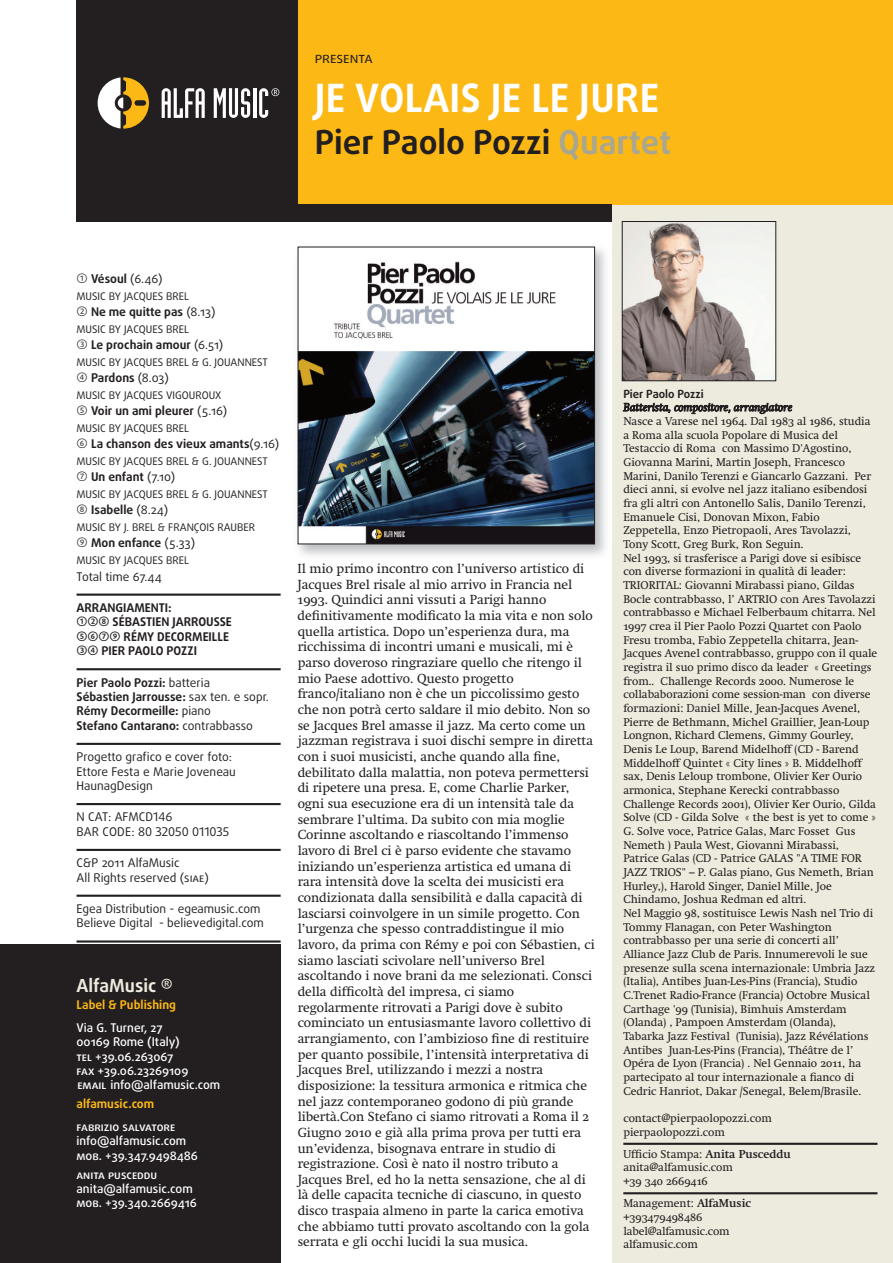
<style>
.page{position:relative;width:893px;height:1263px;background:#fff}
.page>*{position:absolute;margin:0;border:0;box-sizing:border-box;transform-origin:0 0}
.t1{font:700 39px "Daxline Pro";letter-spacing:.01em;color:#fff}
.t2{font:700 33px "Daxline Pro";color:#231f20}
.t3{font:700 18px "Daxline Pro";color:#ecebde}
.t4{font:15px "Daxline Pro";color:#231f20}
.t5{font:13.05px/15.6px "Swift";color:#231f20}
.t6{font:700 12px/14.4px "Daxline Pro";color:#231f20}
.t7{font:12px/14.4px "Daxline Pro";color:#231f20}
.t8{font:500 12px/14.4px "Daxline Pro";color:#fff}
.t9{font:700 12px "Daxline Pro";color:#fcb814}
.t10{font:11.25px/13.6px "Swift";color:#231f20}
.t11{font:italic 11.25px "Swift";color:#231f20}
.t12{font:700 11.25px "Daxline Pro";color:#231f20}
.t13{font:10.5px "Daxline Pro";color:#231f20}
.s1{color:#a9a790}
.s2{font-weight:700}
.s3{font-weight:400}
.s4{font-weight:500}
</style>
<div class="page">
<div style="left:612px;top:204px;width:281px;height:1059px;background:#ecebde"></div>
<div style="left:298px;top:0;width:595px;height:204px;background:#fcb814"></div>
<div style="left:77px;top:0;width:221px;height:204px;background:#231f20"></div>
<svg style="left:98px;top:77px;width:51px;height:52px"></svg>
<hr style="left:253px;top:88px;width:3px;height:30px;background:#fff">
<svg style="left:162px;top:88px;width:43px;height:30px"></svg>
<svg style="left:214px;top:88px;width:36px;height:30px"></svg>
<svg style="left:259px;top:88px;width:20px;height:30px"></svg>
<div style="left:0;top:944px;width:281px;height:319px;background:#231f20"></div>
<div style="left:77px;top:204px;width:535px;height:17px;background:#231f20"></div>
<hr style="left:623px;top:1143px;width:254px;height:2px;background:#231f20">
<hr style="left:623px;top:1192px;width:254px;height:2px;background:#231f20">
<img style="left:297px;top:246px;width:309px;height:318px">
<img style="left:298px;top:563px;width:97px;height:1px">
<img style="left:300px;top:249px;width:293px;height:293px">
<div style="left:298px;top:247px;width:297px;height:297px;border:1px solid #231f20"></div>
<img style="left:624px;top:223px;width:150px;height:156px">
<div style="left:622px;top:221px;width:154px;height:160px;border:1px solid #231f20"></div>
<hr style="left:77px;top:593px;width:204px;height:3px;background:#231f20">
<hr style="left:77px;top:668px;width:204px;height:2px;background:#231f20">
<hr style="left:77px;top:743px;width:204px;height:2px;background:#231f20">
<hr style="left:77px;top:803px;width:204px;height:2px;background:#231f20">
<hr style="left:77px;top:849px;width:204px;height:2px;background:#231f20">
<hr style="left:77px;top:895px;width:204px;height:2px;background:#231f20">
<hr style="left:77px;top:940px;width:204px;height:2px;background:#231f20">
<h3 class="t4" style="left:315px;top:51px;width:60px">preSenta</h3>
<h1 class="t1" style="left:315px;top:82px;width:346px">JE VOLAIS JE LE JURE</h1>
<h2 class="t2" style="left:315px;top:129px;width:358px">Pier Paolo Pozzi <span class="s1">Quartet</span></h2>
<p class="t7" style="left:77px;top:273px;width:87px">① <span class="s2">Vésoul</span> (6.46)</p>
<p class="t13" style="left:77px;top:292px;width:114px">MUSIC BY JACQUES BREL</p>
<p class="t6" style="left:77px;top:306px;width:141px"><span class="s3">②</span> Ne me quitte pas <span class="s3">(8.13)</span></p>
<p class="t13" style="left:77px;top:325px;width:114px">MUSIC BY JACQUES BREL</p>
<p class="t6" style="left:77px;top:339px;width:148px"><span class="s3">③</span> Le prochain amour <span class="s3">(6.51)</span></p>
<p class="t13" style="left:77px;top:358px;width:193px">MUSIC BY JACQUES BREL &amp; G. JOUANNEST</p>
<p class="t7" style="left:77px;top:372px;width:94px">④ <span class="s2">Pardons</span> (8.03)</p>
<p class="t13" style="left:77px;top:391px;width:146px">MUSIC BY JACQUES VIGOUROUX</p>
<p class="t6" style="left:77px;top:405px;width:152px"><span class="s3">⑤</span> Voir un ami pleurer <span class="s3">(5.16)</span></p>
<p class="t13" style="left:77px;top:424px;width:114px">MUSIC BY JACQUES BREL</p>
<p class="t6" style="left:77px;top:438px;width:204px"><span class="s3">⑥</span> La chanson des vieux amants<span class="s3">(9.16)</span></p>
<p class="t13" style="left:77px;top:457px;width:193px">MUSIC BY JACQUES BREL &amp; G. JOUANNEST</p>
<p class="t6" style="left:77px;top:471px;width:100px"><span class="s3">⑦</span> Un enfant <span class="s3">(7.10)</span></p>
<p class="t13" style="left:77px;top:490px;width:193px">MUSIC BY JACQUES BREL &amp; G. JOUANNEST</p>
<p class="t6" style="left:77px;top:504px;width:93px"><span class="s3">⑧</span> Isabelle <span class="s3">(8.24)</span></p>
<p class="t13" style="left:77px;top:523px;width:180px">MUSIC BY J. BREL &amp; FRANÇOIS RAUBER</p>
<p class="t6" style="left:77px;top:537px;width:120px"><span class="s3">⑨</span> Mon enfance <span class="s3">(5.33)</span></p>
<p class="t13" style="left:77px;top:556px;width:114px">MUSIC BY JACQUES BREL</p>
<p class="t7" style="left:77px;top:570px;width:87px">Total time 67.44</p>
<p class="t6" style="left:77px;top:601px;width:157px">ARRANGIAMENTI:<br>①②⑧ SÉBASTIEN JARROUSSE<br>⑤⑥⑦⑨ RÉMY DECORMEILLE<br>③④ PIER PAOLO POZZI</p>
<p class="t6" style="left:77px;top:676px;width:194px">Pier Paolo Pozzi: <span class="s3">batteria<br></span>Sébastien Jarrousse: <span class="s3">sax ten. e sopr.<br></span>Rémy Decormeille: <span class="s3">piano<br></span>Stefano Cantarano: <span class="s3">contrabbasso</span></p>
<p class="t7" style="left:77px;top:750px;width:161px">Progetto grafico e cover foto:<br>Ettore Festa e Marie Joveneau<br>HaunagDesign</p>
<p class="t7" style="left:77px;top:811px;width:154px">N CAT: AFMCD146<br>BAR CODE: 80 32050 011035</p>
<p class="t7" style="left:77px;top:856px;width:134px">C&amp;P 2011 AlfaMusic<br>All Rights reserved (Siae)</p>
<p class="t7" style="left:77px;top:902px;width:189px">Egea Distribution - egeamusic.com<br>Believe Digital - believedigital.com</p>
<h3 class="t3" style="left:77px;top:978px;width:98px">AlfaMusic <span class="s4">®</span></h3>
<p class="t9" style="left:77px;top:1000px;width:101px">Label &amp; Publishing</p>
<p class="t8" style="left:77px;top:1021px;width:145px">Via G. Turner, 27<br>00169 Rome (Italy)<br>tel +39.06.263067<br>fax +39.06.23269109<br>email info@alfamusic.com</p>
<p class="t9" style="left:77px;top:1099px;width:79px">alfamusic.com</p>
<p class="t8" style="left:77px;top:1120px;width:123px">fabrizio salvatore info@alfamusic.com mob. +39.347.9498486</p>
<p class="t8" style="left:77px;top:1168px;width:122px">anita pusceddu anita@alfamusic.com mob. +39.340.2669416</p>
<p class="t5" style="left:298px;top:562px;width:299px">Il mio primo incontro con l’universo artistico di Jacques Brel risale al mio arrivo in Francia nel 1993. Quindici anni vissuti a Parigi hanno definitivamente modificato la mia vita e non solo quella artistica. Dopo un’esperienza dura, ma ricchissima di incontri umani e musicali, mi è parso doveroso ringraziare quello che ritengo il mio Paese adottivo. Questo progetto franco/italiano non è che un piccolissimo gesto che non potrà certo saldare il mio debito. Non so se Jacques Brel amasse il jazz. Ma certo come un jazzman registrava i suoi dischi sempre in diretta con i suoi musicisti, anche quando alla fine, debilitato dalla malattia, non poteva permettersi di ripetere una presa. E, come Charlie Parker, ogni sua esecuzione era di un intensità tale da sembrare l’ultima. Da subito con mia moglie Corinne ascoltando e riascoltando l’immenso lavoro di Brel ci è parso evidente che stavamo iniziando un’esperienza artistica ed umana di rara intensità dove la scelta dei musicisti era condizionata dalla sensibilità e dalla capacità di lasciarsi coinvolgere in un simile progetto. Con l’urgenza che spesso contraddistingue il mio lavoro, da prima con Rémy e poi con Sébastien, ci siamo lasciati scivolare nell’universo Brel ascoltando i nove brani da me selezionati. Consci della difficoltà del impresa, ci siamo regolarmente ritrovati a Parigi dove è subito cominciato un entusiasmante lavoro collettivo di arrangiamento, con l’ambizioso fine di restituire per quanto possibile, l’intensità interpretativa di Jacques Brel, utilizzando i mezzi a nostra disposizione: la tessitura armonica e ritmica che nel jazz contemporaneo godono di più grande libertà.Con Stefano ci siamo ritrovati a Roma il 2<br>Giugno 2010 e già alla prima prova per tutti era un’evidenza, bisognava entrare in studio di registrazione. Così è nato il nostro tributo a Jacques Brel, ed ho la netta sensazione, che al di là delle capacita tecniche di ciascuno, in questo disco traspaia almeno in parte la carica emotiva che abbiamo tutti provato ascoltando con la gola serrata e gli occhi lucidi la sua musica.</p>
<p class="t12" style="left:623px;top:389px;width:82px">Pier Paolo Pozzi</p>
<p class="t11" style="left:623px;top:403px;width:170px">Batterista, compositore, arrangiatore</p>
<p class="t10" style="left:623px;top:415px;width:255px">Nasce a Varese nel 1964. Dal 1983 al 1986, studia a Roma alla scuola Popolare di Musica del Testaccio di Roma con Massimo D'Agostino, Giovanna Marini, Martin Joseph, Francesco Marini, Danilo Terenzi e Giancarlo Gazzani. Per dieci anni, si evolve nel jazz italiano esibendosi fra gli altri con Antonello Salis, Danilo Terenzi, Emanuele Cisi, Donovan Mixon, Fabio Zeppetella, Enzo Pietropaoli, Ares Tavolazzi, Tony Scott, Greg Burk, Ron Seguin.<br>Nel 1993, si trasferisce a Parigi dove si esibisce con diverse formazioni in qualità di leader:<br>TRIORITAL: Giovanni Mirabassi piano, Gildas Bocle contrabbasso, l’ ARTRIO con Ares Tavolazzi contrabbasso e Michael Felberbaum chitarra. Nel 1997 crea il Pier Paolo Pozzi Quartet con Paolo Fresu tromba, Fabio Zeppetella chitarra, Jean-Jacques Avenel contrabbasso, gruppo con il quale registra il suo primo disco da leader « Greetings from.. Challenge Records 2000. Numerose le collababorazioni come session-man con diverse formazioni: Daniel Mille, Jean-Jacques Avenel, Pierre de Bethmann, Michel Graillier, Jean-Loup Longnon, Richard Clemens, Gimmy Gourley, Denis Le Loup, Barend Midelhoff (CD - Barend Middelhoff Quintet « City lines » B. Middelhoff sax, Denis Leloup trombone, Olivier Ker Ourio armonica, Stephane Kerecki contrabbasso Challenge Records 2001), Olivier Ker Ourio, Gilda Solve (CD - Gilda Solve « the best is yet to come » G. Solve voce, Patrice Galas, Marc Fosset Gus Nemeth ) Paula West, Giovanni Mirabassi,<br>Patrice Galas (CD - Patrice GALAS "A TIME FOR JAZZ TRIOS" – P. Galas piano, Gus Nemeth, Brian Hurley,), Harold Singer, Daniel Mille, Joe Chindamo, Joshua Redman ed altri.<br>Nel Maggio 98, sostituisce Lewis Nash nel Trio di Tommy Flanagan, con Peter Washington contrabbasso per una serie di concerti all’ Alliance Jazz Club de Paris. Innumerevoli le sue presenze sulla scena internazionale: Umbria Jazz (Italia), Antibes Juan-Les-Pins (Francia), Studio C.Trenet Radio-France (Francia) Octobre Musical Carthage '99 (Tunisia), Bimhuis Amsterdam (Olanda) , Pampoen Amsterdam (Olanda), Tabarka Jazz Festival (Tunisia), Jazz Révélations Antibes Juan-Les-Pins (Francia), Théâtre de l’ Opéra de Lyon (Francia) . Nel Gennaio 2011, ha partecipato al tour internazionale a fianco di Cedric Hanriot, Dakar /Senegal, Belem/Brasile.</p>
<p class="t10" style="left:623px;top:1112px;width:150px">contact@pierpaolopozzi.com pierpaolopozzi.com</p>
<p class="t10" style="left:623px;top:1148px;width:169px">Ufficio Stampa: <span class="s2">Anita Pusceddu </span>anita@alfamusic.com<br>+39 340 2669416</p>
<p class="t10" style="left:623px;top:1197px;width:129px">Management: <span class="s2">AlfaMusic </span>+393479498486 label@alfamusic.com alfamusic.com</p>
</div>
